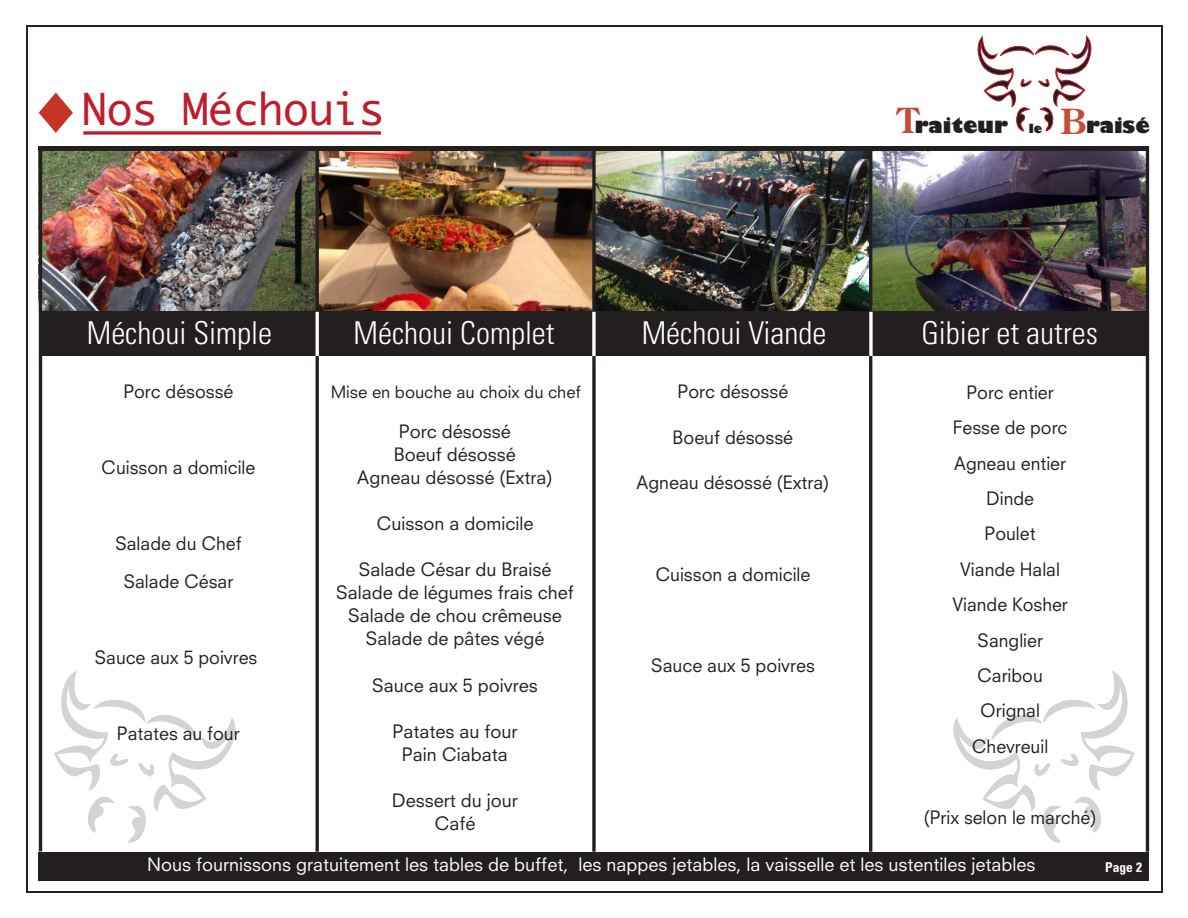
<style>
.page{position:relative;width:1188px;height:918px;background:#fff}
.page>*{position:absolute;margin:0;border:0;box-sizing:border-box;transform-origin:0 0}
.t1{font:42px "Monaco";color:#be1d2c}
.t2{font:300 condensed 31.5px "Univers";color:#fff}
.t3{font:800 20.7px "Gill Sans";color:#231f20}
.t4{font:18px/35.4px "Neuzeit SLT Std";color:#231f20;text-align:center}
.t5{font:18px "Neuzeit SLT Std";color:#fff}
.t6{font:16.5px "Neuzeit SLT Std";color:#231f20}
.t7{font:700 condensed 13.5px "Univers";color:#fff}
.s1{font-family:"Century Old Style Std";font-weight:700;font-size:34.5px;color:#c64c33}
.s2{font-size:12.15px}
</style>
<div class="page">
<hr style="left:26px;top:26px;width:1px;height:866px;background:#231f20">
<hr style="left:26px;top:891px;width:1136px;height:1px;background:#231f20">
<div style="left:39px;top:852px;width:1110px;height:29px;background:#231f20"></div>
<hr style="left:26px;top:26px;width:1136px;height:1px;background:#231f20">
<hr style="left:1161px;top:26px;width:1px;height:866px;background:#231f20">
<img style="left:319px;top:150px;width:273px;height:162px">
<img style="left:596px;top:150px;width:550px;height:162px">
<svg style="left:83px;top:131px;width:298px;height:4px"></svg>
<svg style="left:39px;top:93px;width:34px;height:40px"></svg>
<svg style="left:977px;top:36px;width:115px;height:95px"></svg>
<img style="left:42px;top:150px;width:274px;height:162px">
<hr style="left:39px;top:146px;width:3px;height:705px;background:#231f20">
<hr style="left:1146px;top:147px;width:3px;height:705px;background:#231f20">
<hr style="left:39px;top:146px;width:1110px;height:4px;background:#231f20">
<hr style="left:316px;top:147px;width:3px;height:705px;background:#231f20">
<svg style="left:592px;top:150px;width:4px;height:702px;background:#413d3c"></svg>
<hr style="left:869px;top:147px;width:3px;height:705px;background:#231f20">
<div style="left:41px;top:312px;width:1106px;height:44px;background:#231f20"></div>
<hr style="left:316px;top:312px;width:3px;height:44px;background:#fff">
<svg style="left:592px;top:312px;width:4px;height:44px"></svg>
<svg style="left:869px;top:312px;width:4px;height:44px"></svg>
<svg style="left:54px;top:671px;width:181px;height:171px"></svg>
<svg style="left:954px;top:671px;width:181px;height:171px"></svg>
<h1 class="t1" style="left:82px;top:74px;width:304px">Nos Méchouis</h1>
<p class="t3" style="left:898px;top:112px;width:146px"><span class="s1">T</span>raiteur <span class="s2">le</span></p>
<p class="t3" style="left:1060px;top:112px;width:91px"><span class="s1">B</span>raisé</p>
<h2 class="t2" style="left:87px;top:314px;width:187px">Méchoui Simple</h2>
<h2 class="t2" style="left:354px;top:314px;width:203px">Méchoui Complet</h2>
<h2 class="t2" style="left:642px;top:314px;width:186px">Méchoui Viande</h2>
<h2 class="t2" style="left:921px;top:314px;width:178px">Gibier et autres</h2>
<p class="t4" style="left:123px;top:373px;width:111px">Porc désossé</p>
<p class="t4" style="left:101px;top:449px;width:156px">Cuisson a domicile</p>
<p class="t4" style="left:115px;top:524px;width:128px;line-height:38.1px">Salade du Chef<br>Salade César</p>
<p class="t4" style="left:94px;top:640px;width:164px">Sauce aux 5 poivres</p>
<p class="t4" style="left:117px;top:716px;width:124px">Patates au four</p>
<p class="t6" style="left:331px;top:381px;width:252px">Mise en bouche au choix du chef</p>
<p class="t4" style="left:357px;top:419px;width:197px;line-height:23.1px">Porc désossé<br>Boeuf désossé<br>Agneau désossé (Extra)</p>
<p class="t4" style="left:376px;top:505px;width:159px">Cuisson a domicile</p>
<p class="t4" style="left:336px;top:558px;width:240px;line-height:23.1px">Salade César du Braisé<br>Salade de légumes frais chef<br>Salade de chou crêmeuse<br>Salade de pâtes végé</p>
<p class="t4" style="left:372px;top:667px;width:168px">Sauce aux 5 poivres</p>
<p class="t4" style="left:392px;top:719px;width:127px;line-height:23.1px">Patates au four<br>Pain Ciabata</p>
<p class="t4" style="left:392px;top:789px;width:128px;line-height:23.1px">Dessert du jour<br>Café</p>
<p class="t4" style="left:678px;top:374px;width:112px">Porc désossé</p>
<p class="t4" style="left:673px;top:419px;width:122px">Boeuf désossé</p>
<p class="t4" style="left:637px;top:465px;width:194px">Agneau désossé (Extra)</p>
<p class="t4" style="left:655px;top:556px;width:157px">Cuisson a domicile</p>
<p class="t4" style="left:651px;top:647px;width:165px">Sauce aux 5 poivres</p>
<p class="t4" style="left:952px;top:374px;width:117px">Porc entier<br>Fesse de porc<br>Agneau entier<br>Dinde<br>Poulet<br>Viande Halal<br>Viande Kosher<br>Sanglier<br>Caribou<br>Orignal<br>Chevreuil</p>
<p class="t4" style="left:924px;top:799px;width:174px">(Prix selon le marché)</p>
<p class="t5" style="left:147px;top:854px;width:890px">Nous fournissons gratuitement les tables de buffet, les nappes jetables, la vaisselle et les ustentiles jetables</p>
<p class="t7" style="left:1105px;top:859px;width:38px">Page 2</p>
</div>
